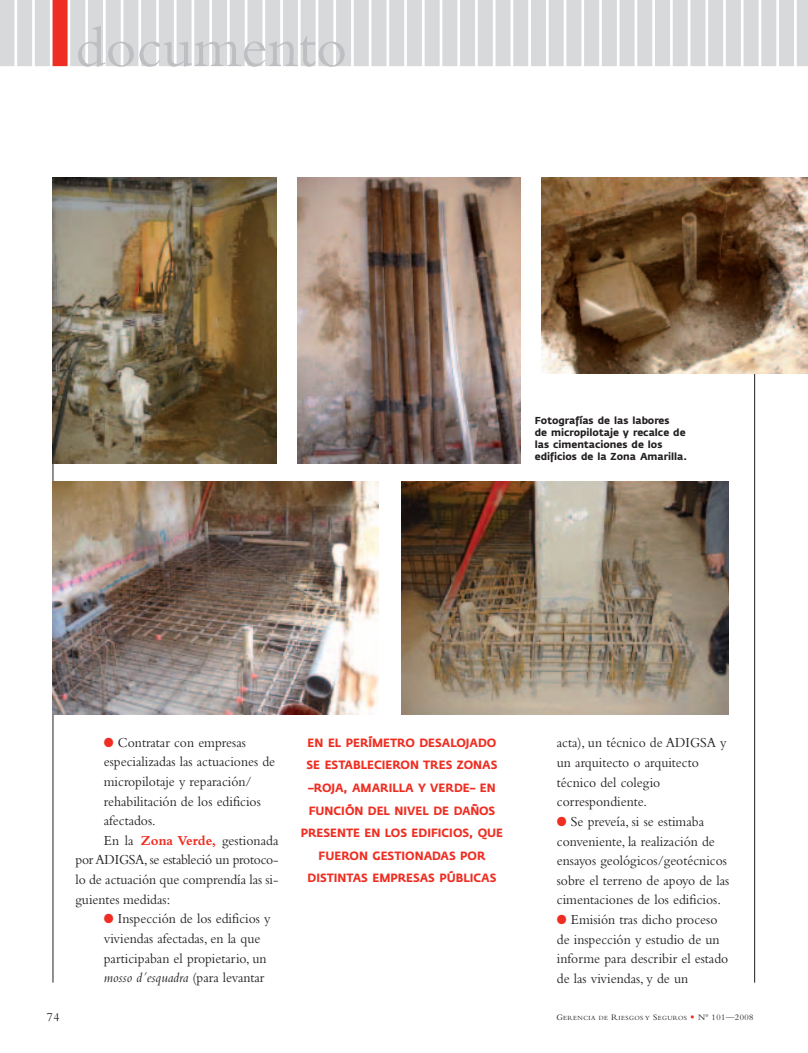
<style>
.page{position:relative;width:808px;height:1053px;background:#fff}
.page>*{position:absolute;margin:0;border:0;box-sizing:border-box;transform-origin:0 0}
.t1{font:60px "Bembo";color:#bebfc2}
.t2{font:14.38px/19.6px "Bembo";color:#231f20;scale:.95 1}
.t3{font:14.38px "Bembo";letter-spacing:-.02em;color:#231f20;scale:.95 1}
.t4{font:12.5px "Bembo";color:#231f20}
.t5{font:700 11.88px/22.5px "Fedra Sans";color:#ee2e22;text-align:center;scale:.95 1}
.t6{font:700 10px/12px "Fedra Sans";color:#231f20}
.t7{font:6.5px "Bembo";letter-spacing:.065em;color:#231f20}
.s1{color:#ee2e22}
.s2{font-weight:700;color:#ee2e22}
.s3{font-style:italic}
.s4{font-size:8.75px}
.s5{font-family:"Goudy";font-size:8.75px;color:#ee2e22}
</style>
<div class="page">
<hr style="left:53px;top:178px;width:1px;height:804px;background:#231f20">
<hr style="left:754px;top:178px;width:1px;height:804px;background:#231f20">
<div style="left:0;top:0;width:14px;height:66px;background:#d8d9db"></div>
<div style="left:17px;top:0;width:15px;height:66px;background:#d8d9db"></div>
<div style="left:35px;top:0;width:15px;height:66px;background:#d8d9db"></div>
<div style="left:53px;top:0;width:15px;height:66px;background:#ee2e22"></div>
<div style="left:70px;top:0;width:15px;height:66px;background:#d8d9db"></div>
<div style="left:88px;top:0;width:15px;height:66px;background:#d8d9db"></div>
<div style="left:106px;top:0;width:15px;height:66px;background:#d8d9db"></div>
<div style="left:123px;top:0;width:15px;height:66px;background:#d8d9db"></div>
<div style="left:141px;top:0;width:15px;height:66px;background:#d8d9db"></div>
<div style="left:159px;top:0;width:15px;height:66px;background:#d8d9db"></div>
<div style="left:177px;top:0;width:15px;height:66px;background:#d8d9db"></div>
<div style="left:194px;top:0;width:15px;height:66px;background:#d8d9db"></div>
<div style="left:212px;top:0;width:15px;height:66px;background:#d8d9db"></div>
<div style="left:230px;top:0;width:15px;height:66px;background:#d8d9db"></div>
<div style="left:247px;top:0;width:15px;height:66px;background:#d8d9db"></div>
<div style="left:265px;top:0;width:15px;height:66px;background:#d8d9db"></div>
<div style="left:283px;top:0;width:15px;height:66px;background:#d8d9db"></div>
<div style="left:301px;top:0;width:15px;height:66px;background:#d8d9db"></div>
<div style="left:318px;top:0;width:15px;height:66px;background:#d8d9db"></div>
<div style="left:336px;top:0;width:15px;height:66px;background:#d8d9db"></div>
<div style="left:354px;top:0;width:15px;height:66px;background:#d8d9db"></div>
<div style="left:371px;top:0;width:15px;height:66px;background:#d8d9db"></div>
<div style="left:389px;top:0;width:15px;height:66px;background:#d8d9db"></div>
<div style="left:407px;top:0;width:15px;height:66px;background:#d8d9db"></div>
<div style="left:425px;top:0;width:15px;height:66px;background:#d8d9db"></div>
<div style="left:442px;top:0;width:15px;height:66px;background:#d8d9db"></div>
<div style="left:460px;top:0;width:15px;height:66px;background:#d8d9db"></div>
<div style="left:478px;top:0;width:15px;height:66px;background:#d8d9db"></div>
<div style="left:495px;top:0;width:15px;height:66px;background:#d8d9db"></div>
<div style="left:513px;top:0;width:15px;height:66px;background:#d8d9db"></div>
<div style="left:531px;top:0;width:15px;height:66px;background:#d8d9db"></div>
<div style="left:549px;top:0;width:15px;height:66px;background:#d8d9db"></div>
<div style="left:566px;top:0;width:15px;height:66px;background:#d8d9db"></div>
<div style="left:584px;top:0;width:15px;height:66px;background:#d8d9db"></div>
<div style="left:602px;top:0;width:15px;height:66px;background:#d8d9db"></div>
<div style="left:619px;top:0;width:15px;height:66px;background:#d8d9db"></div>
<div style="left:637px;top:0;width:15px;height:66px;background:#d8d9db"></div>
<div style="left:655px;top:0;width:15px;height:66px;background:#d8d9db"></div>
<div style="left:673px;top:0;width:15px;height:66px;background:#d8d9db"></div>
<div style="left:690px;top:0;width:15px;height:66px;background:#d8d9db"></div>
<div style="left:708px;top:0;width:15px;height:66px;background:#d8d9db"></div>
<div style="left:726px;top:0;width:15px;height:66px;background:#d8d9db"></div>
<div style="left:743px;top:0;width:15px;height:66px;background:#d8d9db"></div>
<div style="left:761px;top:0;width:15px;height:66px;background:#d8d9db"></div>
<div style="left:797px;top:0;width:11px;height:66px;background:#d8d9db"></div>
<div style="left:779px;top:0;width:15px;height:66px;background:#d8d9db"></div>
<img style="left:53px;top:482px;width:325px;height:232px">
<img style="left:402px;top:482px;width:326px;height:232px">
<img style="left:298px;top:178px;width:222px;height:285px">
<img style="left:53px;top:178px;width:223px;height:285px">
<img style="left:542px;top:178px;width:266px;height:196px">
<h1 class="t1" style="left:75px;top:26px;width:273px">documento</h1>
<p class="t6" style="left:535px;top:416px;width:154px">Fotografías de las labores<br>de micropilotaje y recalce de las cimentaciones de los edificios de la Zona Amarilla.</p>
<p class="t2" style="left:104px;top:733px;width:151px"><span class="s1">●</span> Contratar con empresas</p>
<p class="t2" style="left:104px;top:753px;width:182px">especializadas las actuaciones de</p>
<p class="t2" style="left:104px;top:772px;width:157px">micropilotaje y reparación/</p>
<p class="t2" style="left:104px;top:792px;width:167px">rehabilitación de los edificios</p>
<p class="t2" style="left:104px;top:812px;width:56px">afectados.</p>
<p class="t2" style="left:104px;top:831px;width:185px">En la <span class="s2">Zona Verde,</span> gestionada</p>
<p class="t3" style="left:75px;top:854px;width:215px">por ADIGSA,se estableció un protoco-</p>
<p class="t2" style="left:75px;top:871px;width:215px">lo de actuación que comprendía las si-</p>
<p class="t2" style="left:75px;top:890px;width:101px">guientes medidas:</p>
<p class="t2" style="left:104px;top:910px;width:177px"><span class="s1">●</span> Inspección de los edificios y viviendas afectadas, en la que participaban el propietario, un <span class="s3">mosso d´esquadra</span> (para levantar</p>
<p class="t5" style="left:301px;top:732px;width:215px">EN EL PERÍMETRO DESALOJADO<br>SE ESTABLECIERON TRES ZONAS –ROJA, AMARILLA Y VERDE– EN<br>FUNCIÓN DEL NIVEL DE DAÑOS<br>PRESENTE EN LOS EDIFICIOS, QUE<br>FUERON GESTIONADAS POR<br>DISTINTAS EMPRESAS PÚBLICAS</p>
<p class="t2" style="left:557px;top:734px;width:180px">acta), un técnico de ADIGSA y un arquitecto o arquitecto técnico del colegio correspondiente.</p>
<p class="t2" style="left:557px;top:812px;width:183px"><span class="s1">●</span> Se preveía, si se estimaba conveniente, la realización de ensayos geológicos/geotécnicos sobre el terreno de apoyo de las cimentaciones de los edificios.</p>
<p class="t2" style="left:557px;top:911px;width:182px"><span class="s1">●</span> Emisión tras dicho proceso de inspección y estudio de un informe para describir el estado de las viviendas, y de un</p>
<p class="t4" style="left:47px;top:1012px;width:14px">74</p>
<p class="t7" style="left:556px;top:1015px;width:199px"><span class="s4">G</span>ERENCIA DE <span class="s4">R</span>IESGOS Y <span class="s4">S</span>EGUROS <span class="s5">•</span> <span class="s4">Nº 101—2008</span></p>
</div>
